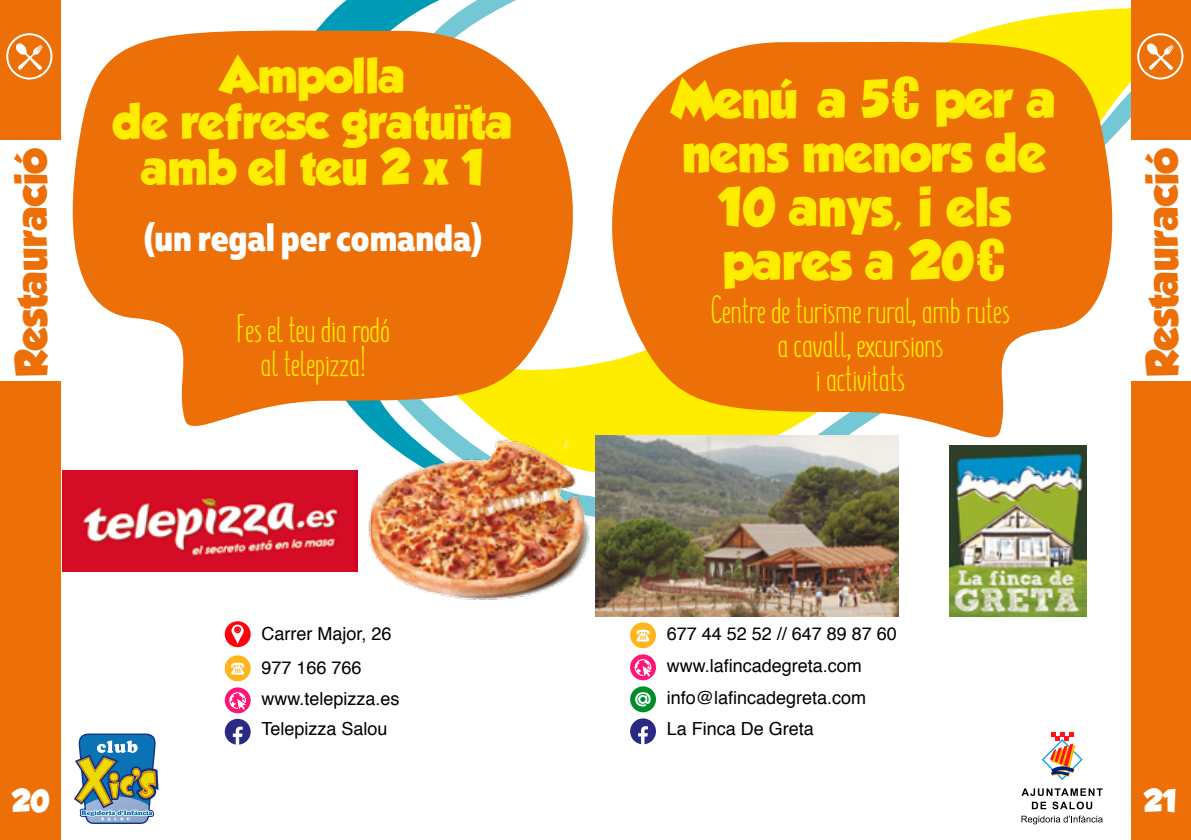
<style>
.page{position:relative;width:1191px;height:840px;background:#fff}
.page>*{position:absolute;margin:0;border:0;box-sizing:border-box;transform-origin:0 0}
.t1{font:48px/54px "GROBOLD";color:#ffed00;text-align:center}
.t2{font:44px/46px "GROBOLD";color:#ffed00;text-align:center}
.t3{font:39.8px "GROBOLD";letter-spacing:-.01em;color:#ec7007}
.t4{font:38.4px/34px "Summer Font";color:#ffed00;text-align:center}
.t5{font:800 38px "Muller Narrow";color:#fff}
.t6{font:28px "GROBOLD";color:#fff}
.t7{font:18px/31.8px "Helvetica";color:#000}
.s1{font-family:"Impact";font-size:52px}
</style>
<div class="page">
<svg style="left:949px;top:8px;width:182px;height:556px"></svg>
<svg style="left:1021px;top:815px;width:81px;height:8px"></svg>
<svg style="left:1041px;top:732px;width:42px;height:48px"></svg>
<svg style="left:1021px;top:788px;width:81px;height:7px"></svg>
<svg style="left:1032px;top:801px;width:60px;height:7px"></svg>
<svg style="left:616px;top:32px;width:510px;height:420px;fill:#ec7007"></svg>
<div style="left:1131px;top:0;width:60px;height:140px;background:#ec7007"></div>
<div style="left:1131px;top:381px;width:60px;height:458px;background:#ec7007"></div>
<svg style="left:1079px;top:33px;width:105px;height:127px"></svg>
<svg style="left:324px;top:0;width:78px;height:21px;background:#23a9c0"></svg>
<svg style="left:402px;top:0;width:114px;height:21px"></svg>
<svg style="left:72px;top:21px;width:544px;height:415px;fill:#ec7007"></svg>
<svg style="left:74px;top:733px;width:84px;height:90px;background:#7c9b98"></svg>
<div style="left:0;top:0;width:61px;height:140px;background:#ec7007"></div>
<div style="left:0;top:381px;width:61px;height:458px;background:#ec7007"></div>
<svg style="left:6px;top:33px;width:47px;height:46px"></svg>
<img style="left:353px;top:436px;width:242px;height:164px">
<img style="left:63px;top:470px;width:294px;height:101px">
<img style="left:950px;top:445px;width:136px;height:171px">
<img style="left:595px;top:435px;width:304px;height:181px">
<div style="left:225px;top:655px;width:26px;height:26px;background:#ffb41b;border-radius:50%"></div>
<svg style="left:225px;top:687px;width:26px;height:26px"></svg>
<div style="left:225px;top:718px;width:26px;height:26px;background:#2a2a85;border-radius:50%"></div>
<svg style="left:231px;top:662px;width:13px;height:12px"></svg>
<svg style="left:229px;top:691px;width:17px;height:18px"></svg>
<svg style="left:233px;top:726px;width:10px;height:19px"></svg>
<svg style="left:225px;top:621px;width:26px;height:25px"></svg>
<div style="left:630px;top:622px;width:26px;height:26px;background:#ffb41b;border-radius:50%"></div>
<svg style="left:630px;top:654px;width:26px;height:26px"></svg>
<div style="left:630px;top:686px;width:26px;height:25px;background:#008e29;border-radius:50%"></div>
<div style="left:630px;top:718px;width:26px;height:25px;background:#2a2a85;border-radius:50%"></div>
<svg style="left:635px;top:692px;width:15px;height:14px"></svg>
<svg style="left:636px;top:629px;width:14px;height:12px"></svg>
<svg style="left:634px;top:658px;width:17px;height:18px"></svg>
<svg style="left:638px;top:726px;width:10px;height:18px"></svg>
<h3 class="t3" style="left:8px;top:376px;width:233px;rotate:-90deg">Restauració</h3>
<h2 class="t2" style="left:113px;top:53px;width:401px">Ampolla<br>de refresc gratuïta amb el teu 2 x 1</h2>
<h3 class="t5" style="left:144px;top:213px;width:340px">(un regal per comanda)</h3>
<h3 class="t4" style="left:236px;top:311px;width:155px">Fes el teu dia rodó al telepizza!</h3>
<h3 class="t6" style="left:12px;top:783px;width:39px">20</h3>
<p class="t7" style="left:261px;top:616px;width:132px;line-height:34.4px">Carrer Major, 26<br>977 166 766</p>
<p class="t7" style="left:261px;top:684px;width:140px;line-height:30px">www.telepizza.es<br>Telepizza Salou</p>
<h1 class="t1" style="left:672px;top:72px;width:385px">Menú a 5<span class="s1">€</span> per a nens menors de<br>10 anys, i els pares a 20<span class="s1">€</span></h1>
<h3 class="t4" style="left:710px;top:292px;width:300px">Centre de turisme rural, amb rutes a cavall, excursions<br>i activitats</h3>
<h3 class="t3" style="left:1138px;top:376px;width:233px;rotate:-90deg">Restauració</h3>
<p class="t7" style="left:666px;top:617px;width:232px">677 44 52 52 // 647 89 87 60 www.lafincadegreta.com info@lafincadegreta.com<br>La Finca De Greta</p>
<h3 class="t6" style="left:1143px;top:783px;width:35px">21</h3>
</div>
